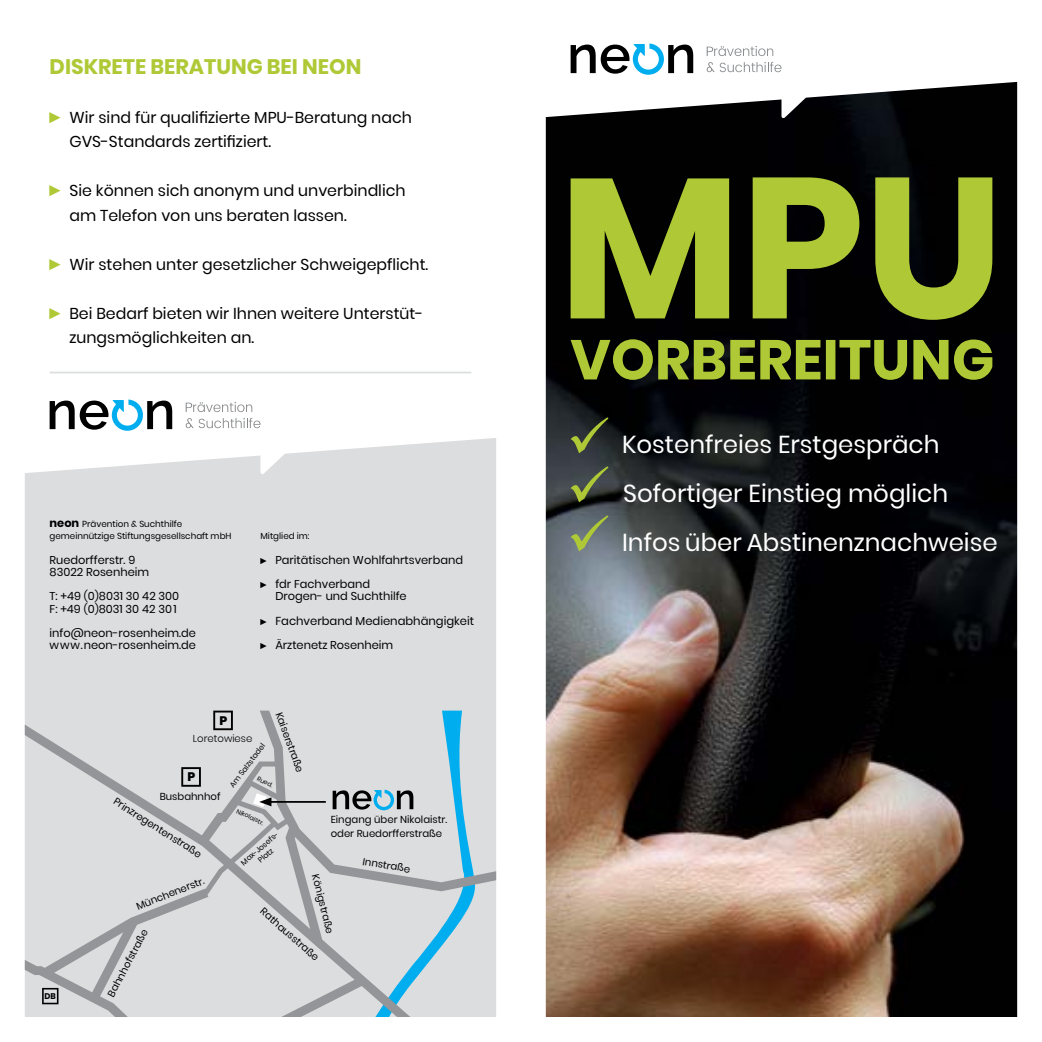
<style>
.page{position:relative;width:1042px;height:1042px;background:#fff}
.page>*{position:absolute;margin:0;border:0;box-sizing:border-box;transform-origin:0 0}
.t1{font:24.5px "Poppins";color:#fff}
.t2{font:700 21px "Poppins";color:#afc936}
.t3{font:15.75px/24.5px "Poppins";color:#000}
.t4{font:800 12.42px "Poppins";color:#000}
.t5{font:11.55px "Poppins";color:#000}
.t6{font:11.38px/12.2px "Poppins";color:#000}
.t7{font:10.15px/13.3px "Poppins";color:#000}
.t8{font:300 10.15px "Poppins";color:#000}
.t9{font:8.75px/12.2px "Poppins";color:#000}
.t10{font:700 8.22px "Poppins";color:#000}
.t11{font:7.52px/9.1px "Poppins";color:#000;text-align:center}
.t12{font:6.3px "Poppins";color:#000}
.s1{font-family:"Arial Narrow";color:#afc936}
.s2{font-weight:700;font-size:11.38px}
.s3{font-size:10.5px}
.s4{font-family:"Arial Narrow";font-size:8.75px}
</style>
<div class="page">
<svg style="left:570px;top:43px;width:123px;height:32px"></svg>
<svg style="left:707px;top:46px;width:66px;height:10px"></svg>
<svg style="left:707px;top:62px;width:74px;height:10px"></svg>
<img style="left:546px;top:82px;width:471px;height:935px">
<hr style="left:50px;top:372px;width:421px;height:1px;background:#dcddde">
<div style="left:25px;top:438px;width:471px;height:272px;background:#dcddde"></div>
<svg style="left:25px;top:710px;width:471px;height:307px;fill:#dcddde"></svg>
<hr style="left:269px;top:801px;width:57px;height:2px;background:#000">
<svg style="left:253px;top:793px;width:18px;height:14px"></svg>
<svg style="left:333px;top:710px;width:142px;height:307px"></svg>
<svg style="left:50px;top:399px;width:122px;height:32px"></svg>
<svg style="left:186px;top:402px;width:66px;height:10px"></svg>
<svg style="left:186px;top:418px;width:74px;height:10px"></svg>
<svg style="left:570px;top:339px;width:422px;height:41px"></svg>
<svg style="left:570px;top:177px;width:422px;height:143px;fill:#afc936"></svg>
<svg style="left:570px;top:417px;width:38px;height:36px"></svg>
<svg style="left:570px;top:466px;width:38px;height:36px"></svg>
<svg style="left:570px;top:515px;width:38px;height:36px"></svg>
<h2 class="t2" style="left:50px;top:54px;width:74px">DISKRETE</h2>
<h2 class="t2" style="left:151px;top:54px;width:54px">BERATUNG</h2>
<h2 class="t2" style="left:267px;top:54px;width:51px">BEI NEON</h2>
<p class="t3" style="left:69px;top:105px;width:344px;text-indent:-20px"><span class="s1">►</span> Wir sind für qualifizierte MPU-Beratung nach<br>GVS-Standards zertifiziert.</p>
<p class="t3" style="left:69px;top:178px;width:338px;text-indent:-20px"><span class="s1">►</span> Sie können sich anonym und unverbindlich am Telefon von uns beraten lassen.</p>
<p class="t3" style="left:50px;top:252px;width:380px"><span class="s1">►</span> Wir stehen unter gesetzlicher Schweigepflicht.</p>
<p class="t3" style="left:69px;top:301px;width:355px;text-indent:-20px"><span class="s1">►</span> Bei Bedarf bieten wir Ihnen weitere Unterstüt&shy;zungsmöglichkeiten an.</p>
<p class="t9" style="left:50px;top:518px;width:183px"><span class="s2">NEON</span> Prävention &amp; Suchthilfe gemeinnützige Stiftungsgesellschaft mbH</p>
<p class="t6" style="left:50px;top:553px;width:101px">Ruedorfferstr. 9<br>83022 Rosenheim</p>
<p class="t6" style="left:50px;top:590px;width:131px">T: +49 <span class="s3">(</span>0<span class="s3">)</span>8031 30 42 300<br>F: +49 <span class="s3">(</span>0<span class="s3">)</span>8031 30 42 301</p>
<p class="t6" style="left:50px;top:627px;width:148px">info@neon-rosenheim.de www.neon-rosenheim.de</p>
<p class="t9" style="left:260px;top:530px;width:51px">Mitglied im:</p>
<p class="t6" style="left:260px;top:547px;width:204px;line-height:24.5px"><span class="s4">►</span> Paritätischen Wohlfahrtsverband <span class="s4">►</span> fdr Fachverband</p>
<p class="t6" style="left:275px;top:590px;width:133px">Drogen- und Suchthilfe</p>
<p class="t5" style="left:260px;top:614px;width:215px"><span class="s4">►</span> Fachverband Medienabhängigkeit</p>
<p class="t6" style="left:260px;top:639px;width:134px"><span class="s4">►</span> Ärztenetz Rosenheim</p>
<p class="t10" style="left:44px;top:991px;width:13px">DB</p>
<p class="t7" style="left:285px;top:710px;width:65px;rotate:70deg">Kaiserstraße</p>
<p class="t4" style="left:219px;top:713px;width:9px">P</p>
<p class="t8" style="left:193px;top:732px;width:61px">Loretowiese</p>
<p class="t11" style="left:228px;top:783px;width:54px;rotate:-52deg">Am Salzstadel</p>
<p class="t12" style="left:238px;top:807px;width:31px;rotate:25deg">Nikolaistr.</p>
<p class="t4" style="left:188px;top:770px;width:9px">P</p>
<p class="t12" style="left:259px;top:774px;width:18px;rotate:28deg">Rued.</p>
<p class="t7" style="left:160px;top:790px;width:62px">Busbahnhof</p>
<p class="t7" style="left:118px;top:795px;width:104px;rotate:32deg">Prinzregentenstraße</p>
<p class="t7" style="left:331px;top:813px;width:118px">Eingang über Nikolaistr. oder Ruedorfferstraße</p>
<p class="t11" style="left:239px;top:860px;width:48px;rotate:-41deg">Max-Josefs-<br>Platz</p>
<p class="t7" style="left:364px;top:854px;width:49px;rotate:10deg">Innstraße</p>
<p class="t7" style="left:322px;top:872px;width:62px;rotate:76deg">Königstraße</p>
<p class="t7" style="left:134px;top:900px;width:73px;rotate:-21deg">Münchenerstr.</p>
<p class="t7" style="left:266px;top:905px;width:76px;rotate:41deg">Rathausstraße</p>
<p class="t7" style="left:104px;top:993px;width:76px;rotate:-62deg">Bahnhofstraße</p>
<h1 class="t1" style="left:622px;top:430px;width:319px">Kostenfreies Erstgespräch</h1>
<h1 class="t1" style="left:623px;top:479px;width:326px">Sofortiger Einstieg möglich</h1>
<h1 class="t1" style="left:622px;top:528px;width:377px">Infos über Abstinenznachweise</h1>
</div>
